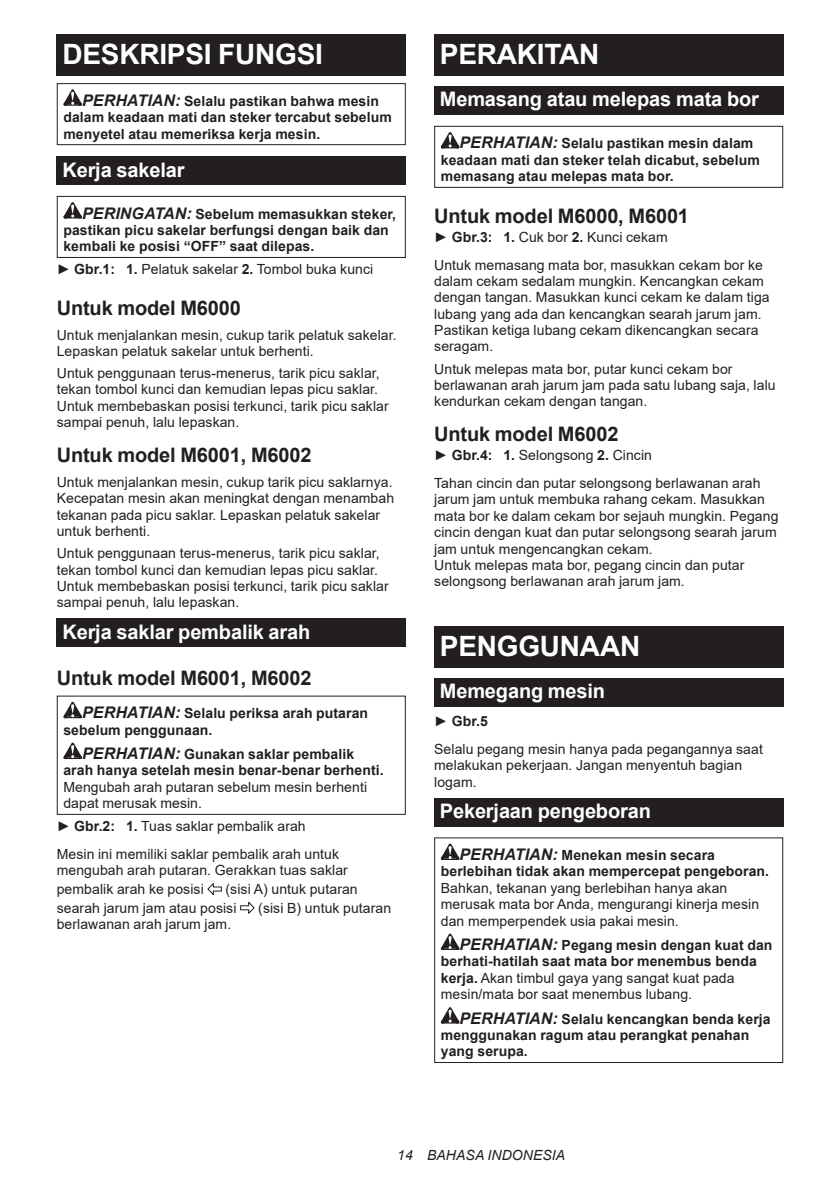
<style>
.page{position:relative;width:840px;height:1191px;background:#fff}
.page>*{position:absolute;margin:0;border:0;box-sizing:border-box;transform-origin:0 0}
.t1{font:700 28px "Arial";letter-spacing:-.01em;color:#fff}
.t2{font:700 20px "Arial";letter-spacing:-.01em;color:#fff}
.t3{font:700 20px "Arial";letter-spacing:-.01em;color:#231f20}
.t4{font:14px/16.4px "Arial";letter-spacing:.005em;color:#231f20}
.t5{font:700 14px/16.4px "Arial";letter-spacing:.005em;color:#231f20}
.t6{font:italic 14px "Arial";letter-spacing:.005em;color:#231f20}
.s1{font-style:italic;font-size:16px}
.s2{font-weight:700}
.s3{font-weight:400}
</style>
<div class="page">
<div style="left:57px;top:34px;width:348px;height:41px;background:#231f20"></div>
<svg style="left:63px;top:89px;width:19px;height:17px"></svg>
<div style="left:57px;top:83px;width:348px;height:62px;border:1px solid #231f20"></div>
<div style="left:57px;top:156px;width:348px;height:29px;background:#231f20"></div>
<svg style="left:63px;top:202px;width:19px;height:16px"></svg>
<div style="left:57px;top:196px;width:348px;height:62px;border:1px solid #231f20"></div>
<div style="left:57px;top:618px;width:348px;height:29px;background:#231f20"></div>
<svg style="left:63px;top:702px;width:19px;height:16px"></svg>
<svg style="left:63px;top:742px;width:19px;height:17px"></svg>
<div style="left:57px;top:695px;width:348px;height:120px;border:1px solid #231f20"></div>
<svg style="left:207px;top:883px;width:15px;height:12px"></svg>
<svg style="left:240px;top:902px;width:15px;height:12px"></svg>
<div style="left:434px;top:34px;width:348px;height:41px;background:#231f20"></div>
<div style="left:434px;top:86px;width:348px;height:29px;background:#231f20"></div>
<svg style="left:440px;top:132px;width:19px;height:16px"></svg>
<div style="left:434px;top:126px;width:348px;height:62px;border:1px solid #231f20"></div>
<div style="left:434px;top:626px;width:348px;height:41px;background:#231f20"></div>
<div style="left:434px;top:678px;width:348px;height:29px;background:#231f20"></div>
<div style="left:434px;top:798px;width:348px;height:28px;background:#231f20"></div>
<svg style="left:440px;top:843px;width:19px;height:17px"></svg>
<svg style="left:440px;top:933px;width:19px;height:17px"></svg>
<svg style="left:440px;top:1007px;width:19px;height:16px"></svg>
<div style="left:434px;top:837px;width:348px;height:226px;border:1px solid #231f20"></div>
<h1 class="t1" style="left:62px;top:34px;width:262px">DESKRIPSI FUNGSI</h1>
<p class="t5" style="left:63px;top:93px;width:330px;text-indent:19px"><span class="s1">PERHATIAN:</span> Selalu pastikan bahwa mesin dalam keadaan mati dan steker tercabut sebelum menyetel atau memeriksa kerja mesin.</p>
<h2 class="t2" style="left:62px;top:155px;width:124px">Kerja sakelar</h2>
<p class="t5" style="left:63px;top:205px;width:334px;text-indent:19px"><span class="s1">PERINGATAN:</span> Sebelum memasukkan steker, pastikan picu sakelar berfungsi dengan baik dan kembali ke posisi “OFF” saat dilepas.</p>
<p class="t4" style="left:57px;top:261px;width:318px">► <span class="s2">Gbr.1: 1.</span> Pelatuk sakelar <span class="s2">2.</span> Tombol buka kunci</p>
<h2 class="t3" style="left:57px;top:294px;width:186px">Untuk model M6000</h2>
<p class="t4" style="left:57px;top:326px;width:341px">Untuk menjalankan mesin, cukup tarik pelatuk sakelar.<br>Lepaskan pelatuk sakelar untuk berhenti.</p>
<p class="t4" style="left:57px;top:365px;width:333px">Untuk penggunaan terus-menerus, tarik picu saklar, tekan tombol kunci dan kemudian lepas picu saklar.<br>Untuk membebaskan posisi terkunci, tarik picu saklar sampai penuh, lalu lepaskan.</p>
<h2 class="t3" style="left:57px;top:441px;width:256px">Untuk model M6001, M6002</h2>
<p class="t4" style="left:57px;top:474px;width:339px">Untuk menjalankan mesin, cukup tarik picu saklarnya.<br>Kecepatan mesin akan meningkat dengan menambah tekanan pada picu saklar. Lepaskan pelatuk sakelar untuk berhenti.</p>
<p class="t4" style="left:57px;top:545px;width:333px">Untuk penggunaan terus-menerus, tarik picu saklar, tekan tombol kunci dan kemudian lepas picu saklar.<br>Untuk membebaskan posisi terkunci, tarik picu saklar sampai penuh, lalu lepaskan.</p>
<h2 class="t2" style="left:62px;top:617px;width:249px">Kerja saklar pembalik arah</h2>
<h2 class="t3" style="left:57px;top:663px;width:256px">Untuk model M6001, M6002</h2>
<p class="t5" style="left:63px;top:705px;width:306px;text-indent:19px"><span class="s1">PERHATIAN:</span> Selalu periksa arah putaran sebelum penggunaan.</p>
<p class="t5" style="left:63px;top:746px;width:321px;text-indent:19px"><span class="s1">PERHATIAN:</span> Gunakan saklar pembalik arah hanya setelah mesin benar-benar berhenti.</p>
<p class="t4" style="left:63px;top:778px;width:305px">Mengubah arah putaran sebelum mesin berhenti dapat merusak mesin.</p>
<p class="t4" style="left:57px;top:812px;width:284px;line-height:27.8px">► <span class="s2">Gbr.2: 1.</span> Tuas saklar pembalik arah<br>Mesin ini memiliki saklar pembalik arah untuk</p>
<p class="t4" style="left:57px;top:861px;width:292px;line-height:18.8px">mengubah arah putaran. Gerakkan tuas saklar pembalik arah ke posisi</p>
<p class="t4" style="left:57px;top:879px;width:302px;line-height:18.8px;text-indent:169px">(sisi A) untuk putaran searah jarum jam atau posisi</p>
<p class="t4" style="left:258px;top:899px;width:134px">(sisi B) untuk putaran</p>
<p class="t4" style="left:57px;top:916px;width:176px">berlawanan arah jarum jam.</p>
<h1 class="t1" style="left:439px;top:34px;width:161px">PERAKITAN</h1>
<h2 class="t2" style="left:439px;top:85px;width:320px">Memasang atau melepas mata bor</h2>
<p class="t5" style="left:440px;top:135px;width:320px;text-indent:19px"><span class="s1">PERHATIAN:</span> Selalu pastikan mesin dalam keadaan mati dan steker telah dicabut, sebelum memasang atau melepas mata bor.</p>
<h2 class="t3" style="left:434px;top:201px;width:256px">Untuk model M6000, M6001</h2>
<p class="t4" style="left:434px;top:223px;width:330px;line-height:27.8px">► <span class="s2">Gbr.3: 1.</span> Cuk bor <span class="s2">2.</span> Kunci cekam<br>Untuk memasang mata bor, masukkan cekam bor ke</p>
<p class="t4" style="left:434px;top:273px;width:337px">dalam cekam sedalam mungkin. Kencangkan cekam dengan tangan. Masukkan kunci cekam ke dalam tiga lubang yang ada dan kencangkan searah jarum jam.<br>Pastikan ketiga lubang cekam dikencangkan secara seragam.</p>
<p class="t4" style="left:434px;top:360px;width:343px">Untuk melepas mata bor, putar kunci cekam bor berlawanan arah jarum jam pada satu lubang saja, lalu kendurkan cekam dengan tangan.</p>
<h2 class="t3" style="left:434px;top:420px;width:186px">Untuk model M6002</h2>
<p class="t4" style="left:434px;top:441px;width:327px;line-height:27.8px">► <span class="s2">Gbr.4: 1.</span> Selongsong <span class="s2">2.</span> Cincin<br>Tahan cincin dan putar selongsong berlawanan arah</p>
<p class="t4" style="left:434px;top:491px;width:345px">jarum jam untuk membuka rahang cekam. Masukkan mata bor ke dalam cekam bor sejauh mungkin. Pegang cincin dengan kuat dan putar selongsong searah jarum jam untuk mengencangkan cekam.<br>Untuk melepas mata bor, pegang cincin dan putar selongsong berlawanan arah jarum jam.</p>
<h1 class="t1" style="left:439px;top:626px;width:202px">PENGGUNAAN</h1>
<h2 class="t2" style="left:439px;top:677px;width:167px">Memegang mesin</h2>
<p class="t4" style="left:434px;top:707px;width:330px;line-height:27.8px">► <span class="s2">Gbr.5<br></span>Selalu pegang mesin hanya pada pegangannya saat</p>
<p class="t4" style="left:434px;top:757px;width:309px">melakukan pekerjaan. Jangan menyentuh bagian logam.</p>
<h2 class="t2" style="left:439px;top:797px;width:212px">Pekerjaan pengeboran</h2>
<p class="t5" style="left:440px;top:847px;width:329px;text-indent:19px"><span class="s1">PERHATIAN:</span> Menekan mesin secara berlebihan tidak akan mempercepat pengeboran.</p>
<p class="t4" style="left:440px;top:879px;width:319px">Bahkan, tekanan yang berlebihan hanya akan merusak mata bor Anda, mengurangi kinerja mesin dan memperpendek usia pakai mesin.</p>
<p class="t5" style="left:440px;top:937px;width:333px;text-indent:19px"><span class="s1">PERHATIAN:</span> Pegang mesin dengan kuat dan berhati-hatilah saat mata bor menembus benda kerja. <span class="s3">Akan timbul gaya yang sangat kuat pada mesin/mata bor saat menembus lubang.</span></p>
<p class="t5" style="left:440px;top:1010px;width:331px;text-indent:19px"><span class="s1">PERHATIAN:</span> Selalu kencangkan benda kerja menggunakan ragum atau perangkat penahan yang serupa.</p>
<p class="t6" style="left:397px;top:1146px;width:169px">14 BAHASA INDONESIA</p>
</div>
